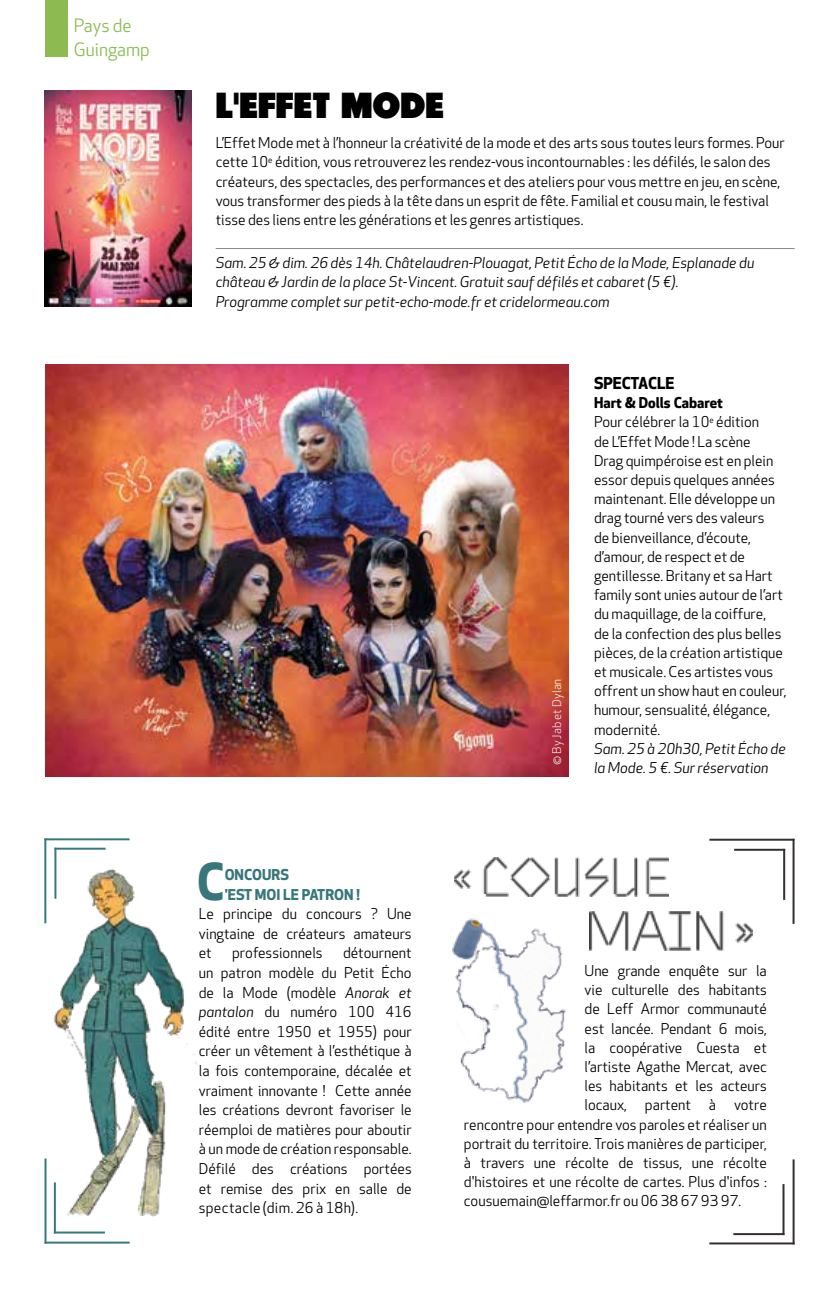
<style>
.page{position:relative;width:840px;height:1304px;background:#fff}
.page>*{position:absolute;margin:0;border:0;box-sizing:border-box;transform-origin:0 0}
.t1{font:700 49.6px "Apex New";color:#37777b}
.t2{font:36px "Tondu Beta";color:#000}
.t3{font:18px/24px "Apex New";color:#8dbb52}
.t4{font:700 16px "Apex New";color:#000}
.t5{font:14.6px/19.2px "Apex New";color:#000}
.t6{font:italic 14.6px/19.2px "Apex New";color:#000}
.t7{font:700 14.6px/19.2px "Apex New";color:#37777b}
.t8{font:12px "Apex New";color:#fff}
.s1{font-style:italic}
.s2{font-weight:700}
</style>
<div class="page">
<hr style="left:215px;top:248px;width:579px;height:1px;background:#86877d">
<img style="left:44px;top:91px;width:148px;height:215px">
<div style="left:45px;top:0;width:23px;height:56px;background:#8dbb52"></div>
<img style="left:45px;top:364px;width:522px;height:412px">
<img style="left:53px;top:862px;width:144px;height:362px">
<img style="left:454px;top:857px;width:213px;height:40px">
<img style="left:589px;top:911px;width:162px;height:40px">
<img style="left:452px;top:918px;width:114px;height:185px">
<hr style="left:44px;top:838px;width:2px;height:85px;background:#37777b">
<hr style="left:45px;top:1242px;width:84px;height:2px;background:#37777b">
<hr style="left:792px;top:1159px;width:2px;height:85px;background:#322c30">
<hr style="left:709px;top:839px;width:85px;height:2px;background:#322c30">
<hr style="left:54px;top:848px;width:2px;height:51px;background:#37777b">
<hr style="left:54px;top:1231px;width:51px;height:2px;background:#37777b">
<hr style="left:782px;top:1184px;width:2px;height:51px;background:#322c30">
<hr style="left:733px;top:849px;width:51px;height:2px;background:#322c30">
<hr style="left:44px;top:838px;width:85px;height:2px;background:#37777b">
<hr style="left:44px;top:1158px;width:2px;height:86px;background:#37777b">
<hr style="left:709px;top:1242px;width:85px;height:2px;background:#322c30">
<hr style="left:792px;top:839px;width:2px;height:85px;background:#322c30">
<hr style="left:54px;top:848px;width:51px;height:2px;background:#37777b">
<hr style="left:54px;top:1182px;width:2px;height:51px;background:#37777b">
<hr style="left:733px;top:1233px;width:51px;height:2px;background:#322c30">
<hr style="left:782px;top:849px;width:2px;height:51px;background:#322c30">
<p class="t3" style="left:74px;top:15px;width:78px">Pays de<br>Guingamp</p>
<h2 class="t2" style="left:215px;top:84px;width:230px">L'EFFET MODE</h2>
<p class="t5" style="left:215px;top:134px;width:570px">L’Effet Mode met à l’honneur la créativité de la mode et des arts sous toutes leurs formes. Pour cette 10<sup>e</sup> édition, vous retrouverez les rendez-vous incontournables : les défilés, le salon des créateurs, des spectacles, des performances et des ateliers pour vous mettre en jeu, en scène, vous transformer des pieds à la tête dans un esprit de fête. Familial et cousu main, le festival tisse des liens entre les générations et les genres artistiques.</p>
<p class="t6" style="left:215px;top:254px;width:540px">Sam. 25 &amp; dim. 26 dès 14h. Châtelaudren-Plouagat, Petit Écho de la Mode, Esplanade du château &amp; Jardin de la place St-Vincent. Gratuit sauf défilés et cabaret (5 €).<br>Programme complet sur petit-echo-mode.fr et cridelormeau.com</p>
<h1 class="t1" style="left:197px;top:852px;width:29px">C</h1>
<p class="t7" style="left:224px;top:866px;width:137px">ONCOURS<br>'EST MOI LE PATRON !</p>
<p class="t5" style="left:199px;top:905px;width:214px;text-align:justify">Le principe du concours ? Une vingtaine de créateurs amateurs et</p>
<p class="t5" style="left:232px;top:944px;width:92px">professionnels</p>
<p class="t5" style="left:199px;top:944px;width:214px;text-align:justify;text-indent:144px">détournent un patron modèle du Petit Écho de la Mode (modèle <span class="s1">Anorak et pantalon</span> du numéro 100 416 édité entre 1950 et 1955) pour créer un vêtement à l’esthétique à la fois contemporaine, décalée et vraiment innovante ! Cette année les créations devront favoriser le réemploi de matières pour aboutir à un mode de création responsable.<br>Défilé des créations portées et remise des prix en salle de spectacle (dim. 26 à 18h).</p>
<p class="t8" style="left:549px;top:765px;width:88px;rotate:-90deg">© By Jab et Dylan</p>
<p class="t4" style="left:593px;top:374px;width:82px">SPECTACLE</p>
<p class="t5" style="left:593px;top:394px;width:194px"><span class="s2">Hart &amp; Dolls Cabaret<br></span>Pour célébrer la 10<sup>e</sup> édition<br>de L’Effet Mode ! La scène<br>Drag quimpéroise est en plein essor depuis quelques années maintenant. Elle développe un drag tourné vers des valeurs<br>de bienveillance, d’écoute, d’amour, de respect et de gentillesse. Britany et sa Hart family sont unies autour de l’art du maquillage, de la coiffure,<br>de la confection des plus belles pièces, de la création artistique et musicale. Ces artistes vous offrent un show haut en couleur, humour, sensualité, élégance, modernité.</p>
<p class="t6" style="left:593px;top:739px;width:193px">Sam. 25 à 20h30, Petit Écho de la Mode. 5 €. Sur réservation</p>
<p class="t5" style="left:584px;top:962px;width:184px">Une grande enquête sur la</p>
<p class="t5" style="left:584px;top:981px;width:184px">vie culturelle des habitants</p>
<p class="t5" style="left:584px;top:1000px;width:184px">de Leff Armor communauté</p>
<p class="t5" style="left:584px;top:1019px;width:184px">est lancée. Pendant 6 mois,</p>
<p class="t5" style="left:584px;top:1038px;width:184px">la coopérative Cuesta et</p>
<p class="t5" style="left:584px;top:1058px;width:184px">l’artiste Agathe Mercat, avec</p>
<p class="t5" style="left:584px;top:1077px;width:184px">les habitants et les acteurs</p>
<p class="t5" style="left:584px;top:1096px;width:184px">locaux, partent à votre</p>
<p class="t5" style="left:463px;top:1115px;width:304px">rencontre pour entendre vos paroles et réaliser un</p>
<p class="t5" style="left:463px;top:1134px;width:304px">portrait du territoire. Trois manières de participer,</p>
<p class="t5" style="left:463px;top:1154px;width:304px">à travers une récolte de tissus, une récolte</p>
<p class="t5" style="left:463px;top:1173px;width:304px">d'histoires et une récolte de cartes. Plus d'infos :</p>
<p class="t5" style="left:463px;top:1192px;width:279px">cousuemain@leffarmor.fr ou 06 38 67 93 97.</p>
</div>
